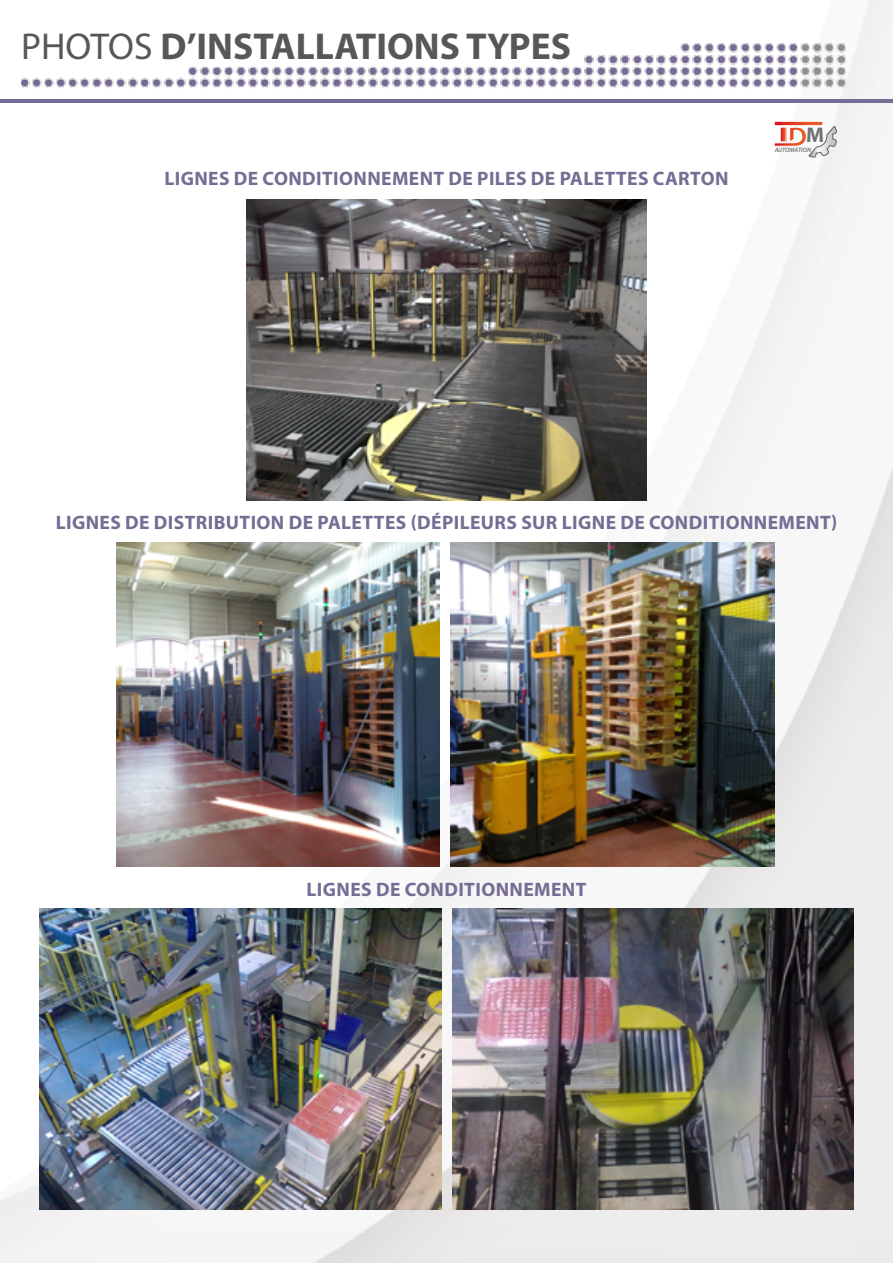
<style>
.page{position:relative;width:893px;height:1263px;background:#fff}
.page>*{position:absolute;margin:0;border:0;box-sizing:border-box;transform-origin:0 0}
.t1{font:700 37.5px "Myriad Pro";color:#575756}
.t2{font:700 21.3px "Myriad Pro";color:#6f7274}
.t3{font:700 19.5px "Myriad Pro";letter-spacing:.02em;color:#766c94}
.t4{font:italic 600 6.3px "Myriad Pro";color:#6f7274}
.s1{font-weight:400}
</style>
<div class="page">
<img style="left:0;top:0;width:893px;height:1263px">
<img style="left:21px;top:22px;width:829px;height:127px">
<div style="left:234px;top:41px;width:349px;height:23px;background:#fff"></div>
<hr style="left:0;top:99px;width:893px;height:4px;background:#766c94">
<img style="left:246px;top:200px;width:401px;height:300px">
<img style="left:451px;top:543px;width:324px;height:323px">
<img style="left:116px;top:543px;width:324px;height:323px">
<img style="left:40px;top:909px;width:401px;height:301px">
<img style="left:452px;top:909px;width:402px;height:301px">
<svg style="left:774px;top:126px;width:63px;height:31px"></svg>
<div style="left:780px;top:127px;width:6px;height:15px;background:#e33923"></div>
<div style="left:780px;top:127px;width:6px;height:15px;border:1px solid #fff"></div>
<svg style="left:776px;top:123px;width:45px;height:1px"></svg>
<div style="left:774px;top:121px;width:49px;height:5px;border:1px solid #fff"></div>
<h1 class="t1" style="left:21px;top:22px;width:551px"><span class="s1">PHOTOS</span> D’INSTALLATIONS TYPES</h1>
<p class="t3" style="left:164px;top:165px;width:566px">LIGNES DE CONDITIONNEMENT DE PILES DE PALETTES CARTON</p>
<p class="t2" style="left:806px;top:121px;width:20px">M</p>
<p class="t4" style="left:775px;top:146px;width:38px">AUTOMATION</p>
<p class="t3" style="left:56px;top:509px;width:783px">LIGNES DE DISTRIBUTION DE PALETTES (DÉPILEURS SUR LIGNE DE CONDITIONNEMENT)</p>
<p class="t3" style="left:307px;top:877px;width:281px">LIGNES DE CONDITIONNEMENT</p>
</div>
